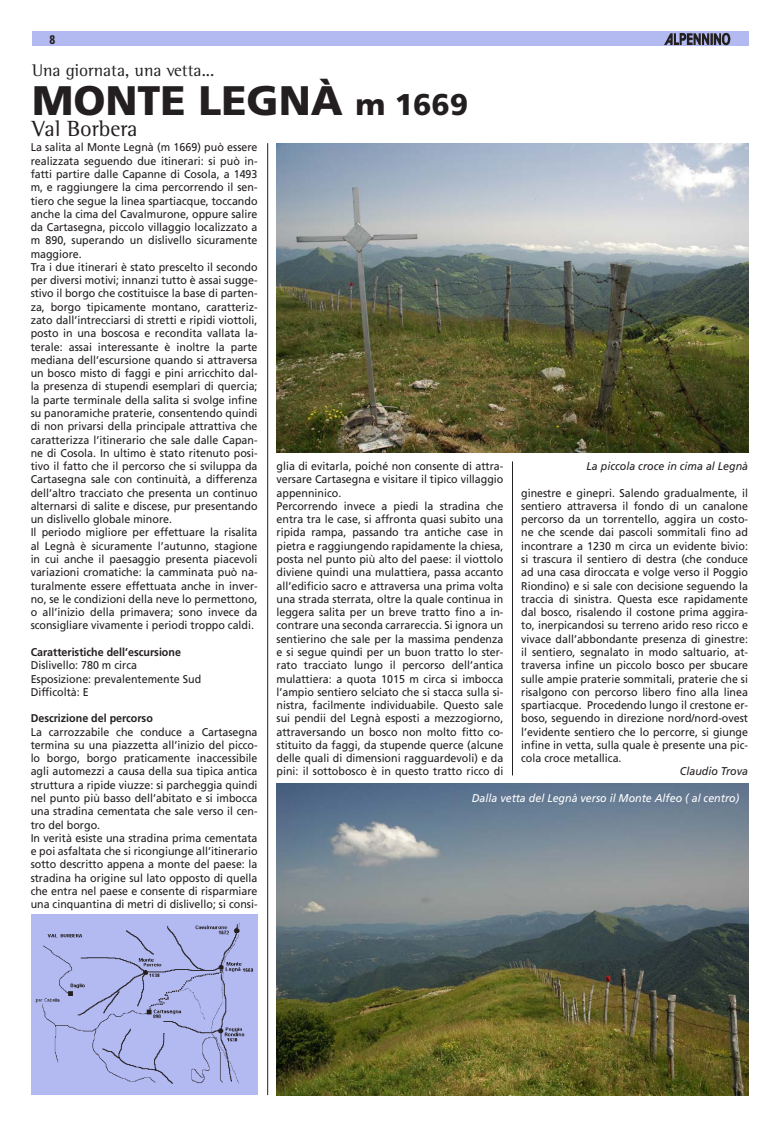
<style>
.page{position:relative;width:780px;height:1127px;background:#fff}
.page>*{position:absolute;margin:0;border:0;box-sizing:border-box;transform-origin:0 0}
.t1{font:900 41.25px "Frutiger LT Std";color:#231f20}
.t2{font:22.5px "Rotis Semi Serif Std";color:#231f20}
.t3{font:17.5px "Rotis Semi Serif Std";color:#231f20}
.t4{font:900 condensed 12.5px "Frutiger LT Std";color:#231f20;scale:.9 1}
.t5{font:11.25px/13.2px "Frutiger LT Std";color:#231f20;scale:.95 1}
.t6{font:700 11.25px "Frutiger LT Std";color:#231f20;scale:.95 1}
.t7{font:italic 11.25px "Frutiger LT Std";color:#fff;scale:.95 1}
.t8{font:italic 11.25px "Frutiger LT Std";color:#231f20;scale:.95 1}
.s1{font-size:30px}
</style>
<div class="page">
<img style="left:276px;top:783px;width:472px;height:312px">
<hr style="left:267px;top:143px;width:1px;height:952px;background:#231f20">
<div style="left:31px;top:914px;width:227px;height:181px;background:#b3baf1"></div>
<img style="left:35px;top:922px;width:219px;height:162px">
<hr style="left:512px;top:461px;width:1px;height:314px;background:#231f20">
<div style="left:32px;top:32px;width:716px;height:14px;background:#b3baf1"></div>
<img style="left:664px;top:33px;width:66px;height:12px">
<img style="left:276px;top:143px;width:472px;height:310px">
<p class="t4" style="left:50px;top:32px;width:8px">8</p>
<h3 class="t3" style="left:32px;top:60px;width:184px">Una giornata, una vetta...</h3>
<h1 class="t1" style="left:32px;top:75px;width:437px">MONTE LEGNÀ <span class="s1">m 1669</span></h1>
<h2 class="t2" style="left:32px;top:115px;width:107px">Val Borbera</h2>
<p class="t5" style="left:31px;top:141px;width:240px">La salita al Monte Legnà (m 1669) può essere realizzata seguendo due itinerari: si può in&shy;fatti partire dalle Capanne di Cosola, a 1493 m, e raggiungere la cima percorrendo il sen&shy;tiero che segue la linea spartiacque, toccando anche la cima del Cavalmurone, oppure salire da Cartasegna, piccolo villaggio localizzato a m 890, superando un dislivello sicuramente maggiore.<br>Tra i due itinerari è stato prescelto il secondo per diversi motivi; innanzi tutto è assai sugge&shy;stivo il borgo che costituisce la base di parten&shy;za, borgo tipicamente montano, caratteriz&shy;zato dall’intrecciarsi di stretti e ripidi viottoli, posto in una boscosa e recondita vallata la&shy;terale: assai interessante è inoltre la parte mediana dell’escursione quando si attraversa un bosco misto di faggi e pini arricchito dal&shy;la presenza di stupendi esemplari di quercia; la parte terminale della salita si svolge infine su panoramiche praterie, consentendo quindi di non privarsi della principale attrattiva che caratterizza l’itinerario che sale dalle Capan&shy;ne di Cosola. In ultimo è stato ritenuto posi&shy;tivo il fatto che il percorso che si sviluppa da Cartasegna sale con continuità, a differenza dell’altro tracciato che presenta un continuo alternarsi di salite e discese, pur presentando un dislivello globale minore.<br>Il periodo migliore per effettuare la risalita al Legnà è sicuramente l’autunno, stagione in cui anche il paesaggio presenta piacevoli variazioni cromatiche: la camminata può na&shy;turalmente essere effettuata anche in inver&shy;no, se le condizioni della neve lo permettono, o all’inizio della primavera; sono invece da sconsigliare vivamente i periodi troppo caldi.</p>
<p class="t6" style="left:31px;top:645px;width:160px">Caratteristiche dell’escursione</p>
<p class="t5" style="left:31px;top:659px;width:181px">Dislivello: 780 m circa<br>Esposizione: prevalentemente Sud<br>Difficoltà: E</p>
<p class="t6" style="left:31px;top:712px;width:130px">Descrizione del percorso</p>
<p class="t5" style="left:31px;top:725px;width:240px">La carrozzabile che conduce a Cartasegna termina su una piazzetta all’inizio del picco&shy;lo borgo, borgo praticamente inaccessibile agli automezzi a causa della sua tipica antica struttura a ripide viuzze: si parcheggia quindi nel punto più basso dell’abitato e si imbocca una stradina cementata che sale verso il cen&shy;tro del borgo.<br>In verità esiste una stradina prima cementata e poi asfaltata che si ricongiunge all’itinerario sotto descritto appena a monte del paese: la stradina ha origine sul lato opposto di quella che entra nel paese e consente di risparmiare una cinquantina di metri di dislivello; si consi-</p>
<p class="t5" style="left:276px;top:459px;width:240px">glia di evitarla, poiché non consente di attra&shy;versare Cartasegna e visitare il tipico villaggio appenninico.<br>Percorrendo invece a piedi la stradina che entra tra le case, si affronta quasi subito una ripida rampa, passando tra antiche case in pietra e raggiungendo rapidamente la chiesa, posta nel punto più alto del paese: il viottolo diviene quindi una mulattiera, passa accanto all’edificio sacro e attraversa una prima volta una strada sterrata, oltre la quale continua in leggera salita per un breve tratto fino a in&shy;contrare una seconda carrareccia. Si ignora un sentierino che sale per la massima pendenza e si segue quindi per un buon tratto lo ster&shy;rato tracciato lungo il percorso dell’antica mulattiera: a quota 1015 m circa si imbocca l’ampio sentiero selciato che si stacca sulla si&shy;nistra, facilmente individuabile. Questo sale sui pendii del Legnà esposti a mezzogiorno, attraversando un bosco non molto fitto co&shy;stituito da faggi, da stupende querce (alcune delle quali di dimensioni ragguardevoli) e da pini: il sottobosco è in questo tratto ricco di</p>
<p class="t8" style="left:586px;top:460px;width:172px">La piccola croce in cima al Legnà</p>
<p class="t5" style="left:521px;top:486px;width:240px;text-align:justify">ginestre e ginepri. Salendo gradualmente, il sentiero attraversa il fondo di un canalone percorso da un torrentello, aggira un costo&shy;ne che scende dai pascoli sommitali fino ad incontrare a 1230 m circa un evidente bivio: si trascura il sentiero di destra (che conduce ad una casa diroccata e volge verso il Poggio Riondino) e si sale con decisione seguendo la traccia di sinistra. Questa esce rapidamente dal bosco, risalendo il costone prima aggira&shy;to, inerpicandosi su terreno arido reso ricco e vivace dall’abbondante presenza di ginestre: il sentiero, segnalato in modo saltuario, at&shy;traversa infine un piccolo bosco per sbucare sulle ampie praterie sommitali, praterie che si risalgono con percorso libero fino alla linea spartiacque. Procedendo lungo il crestone er&shy;boso, seguendo in direzione nord/nord-ovest l’evidente sentiero che lo percorre, si giunge infine in vetta, sulla quale è presente una pic&shy;cola croce metallica.</p>
<p class="t8" style="left:680px;top:765px;width:73px">Claudio Trova</p>
<p class="t7" style="left:472px;top:791px;width:283px">Dalla vetta del Legnà verso il Monte Alfeo ( al centro)</p>
</div>
